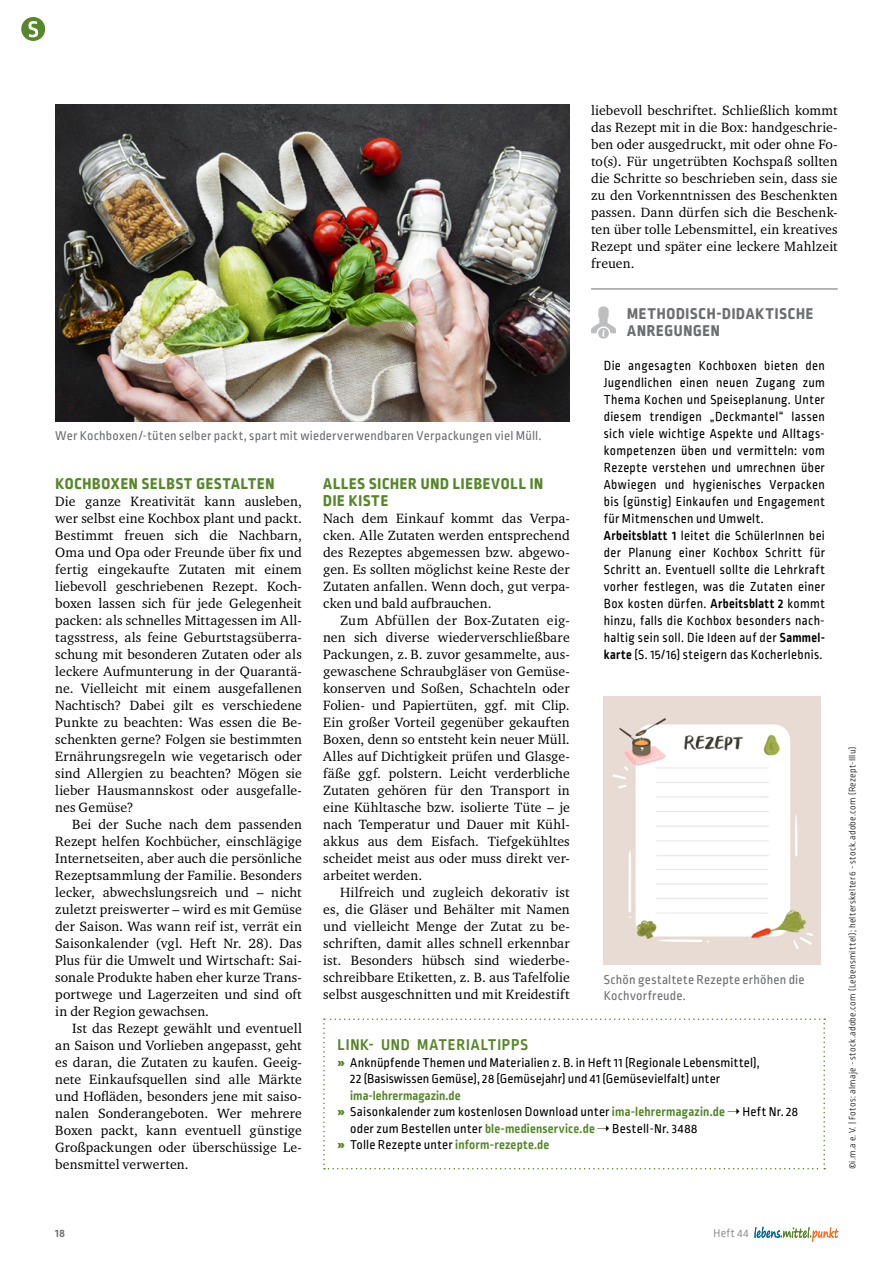
<style>
.page{position:relative;width:893px;height:1263px;background:#fff}
.page>*{position:absolute;margin:0;border:0;box-sizing:border-box;transform-origin:0 0}
.Headline_Ropa_11_Pt{font:800 16.5px/17px "Ropa Soft Pro";letter-spacing:.045em;color:#56872a}
.Zwischenhead_Kopie{font:800 16.5px/17px "Ropa Soft Pro";letter-spacing:.045em;color:#6d6e71}
.Headline_Ropa_11_Pt-2{font:700 16.5px "Ropa Soft Pro";letter-spacing:.055em;color:#56872a}
.Fließtext_Charter_IT{font:13.8px/17px "Charter ITC Pro";letter-spacing:.01em;color:#000;text-align:justify}
.Fließtext_Ropa_9_2_P{font:13.8px/17px "Ropa Soft Pro";letter-spacing:.025em;color:#000;text-align:justify;scale:.96 1}
.t1{font:13.5px/16.5px "Ropa Soft Pro";letter-spacing:.015em;color:#000}
.Fließtext-Sammelkart{font:13.5px/16.5px "Ropa Soft Pro";letter-spacing:.015em;color:#6d6e71}
.t2{font:300 12px "Ropa Soft Pro";letter-spacing:.04em;color:#6d6e71}
.t3{font:700 12px "Ropa Soft Pro";color:#6d6e71}
.Copyright{font:300 9.75px "Ropa Soft Pro";letter-spacing:.03em;color:#000}
.s1{font-weight:700}
.s2{font-weight:900;color:#56872a}
.s3{font-weight:700;color:#56872a}
</style>
<div class="page">
<img style="left:55px;top:104px;width:515px;height:317px">
<hr style="left:591px;top:289px;width:247px;height:1px;background:#6d6e71">
<svg style="left:591px;top:306px;width:25px;height:33px"></svg>
<svg style="left:323px;top:1018px;width:502px;height:151px"></svg>
<img style="left:604px;top:696px;width:217px;height:268px">
<div style="left:21px;top:17px;width:24px;height:24px;background:#56872a;border-radius:50%"></div>
<svg style="left:29px;top:21px;width:9px;height:16px"></svg>
<svg style="left:754px;top:1226px;width:84px;height:16px"></svg>
<p class="Fließtext_Charter_IT" style="left:591px;top:101px;width:248px">liebevoll beschriftet. Schließlich kommt das Rezept mit in die Box: handgeschrie&shy;ben oder ausgedruckt, mit oder ohne Fo&shy;to(s). Für ungetrübten Kochspaß sollten die Schritte so beschrieben sein, dass sie zu den Vorkenntnissen des Beschenkten passen. Dann dürfen sich die Beschenk&shy;ten über tolle Lebensmittel, ein kreatives Rezept und später eine leckere Mahlzeit freuen.</p>
<p class="Zwischenhead_Kopie" style="left:627px;top:306px;width:188px">METHODISCH-DIDAKTISCHE<br>ANREGUNGEN</p>
<p class="Fließtext_Ropa_9_2_P" style="left:604px;top:358px;width:232px">Die angesagten Kochboxen bieten den Jugendlichen einen neuen Zugang zum Thema Kochen und Speiseplanung. Unter diesem trendigen „Deckmantel“ lassen sich viele wichtige Aspekte und Alltags&shy;kompetenzen üben und vermitteln: vom Rezepte verstehen und umrechnen über Abwiegen und hygienisches Verpacken bis (günstig) Einkaufen und Engagement für Mitmenschen und Umwelt.</p>
<p class="Fließtext_Ropa_9_2_P" style="left:604px;top:528px;width:232px"><span class="s1">Arbeitsblatt 1</span> leitet die SchülerInnen bei der Planung einer Kochbox Schritt für Schritt an. Eventuell sollte die Lehrkraft vorher festlegen, was die Zutaten einer Box kosten dürfen. <span class="s1">Arbeitsblatt 2</span> kommt hinzu, falls die Kochbox besonders nach&shy;haltig sein soll. Die Ideen auf der <span class="s1">Sammel&shy;karte</span> (S. 15/16) steigern das Kocherlebnis.</p>
<p class="Fließtext-Sammelkart" style="left:55px;top:428px;width:488px">Wer Kochboxen/-tüten selber packt, spart mit wiederverwendbaren Verpackungen viel Müll.</p>
<p class="Headline_Ropa_11_Pt" style="left:55px;top:476px;width:221px">KOCHBOXEN SELBST GESTALTEN</p>
<p class="Fließtext_Charter_IT" style="left:55px;top:493px;width:248px">Die ganze Kreativität kann ausleben, wer selbst eine Kochbox plant und packt.<br>Bestimmt freuen sich die Nachbarn, Oma und Opa oder Freunde über fix und fertig eingekaufte Zutaten mit einem liebevoll geschriebenen Rezept. Koch&shy;boxen lassen sich für jede Gelegenheit packen: als schnelles Mittagessen im All&shy;tagsstress, als feine Geburtstagsüberra&shy;schung mit besonderen Zutaten oder als leckere Aufmunterung in der Quarantä&shy;ne. Vielleicht mit einem ausgefallenen Nachtisch? Dabei gilt es verschiedene Punkte zu beachten: Was essen die Be&shy;schenkten gerne? Folgen sie bestimmten Ernährungsregeln wie vegetarisch oder sind Allergien zu beachten? Mögen sie lieber Hausmannskost oder ausgefalle&shy;nes Gemüse?</p>
<p class="Fließtext_Charter_IT" style="left:55px;top:816px;width:248px;text-indent:17px">Bei der Suche nach dem passenden Rezept helfen Kochbücher, einschlägige Internetseiten, aber auch die persönliche Rezeptsammlung der Familie. Besonders lecker, abwechslungsreich und – nicht zuletzt preiswerter – wird es mit Gemüse der Saison. Was wann reif ist, verrät ein Saisonkalender (vgl. Heft Nr. 28). Das Plus für die Umwelt und Wirtschaft: Sai&shy;sonale Produkte haben eher kurze Trans&shy;portwege und Lagerzeiten und sind oft in der Region gewachsen.</p>
<p class="Fließtext_Charter_IT" style="left:55px;top:1020px;width:248px;text-indent:17px">Ist das Rezept gewählt und eventuell an Saison und Vorlieben angepasst, geht es daran, die Zutaten zu kaufen. Geeig&shy;nete Einkaufsquellen sind alle Märkte und Hofläden, besonders jene mit saiso&shy;nalen Sonderangeboten. Wer mehrere Boxen packt, kann eventuell günstige Großpackungen oder überschüssige Le&shy;bensmittel verwerten.</p>
<p class="Headline_Ropa_11_Pt" style="left:323px;top:476px;width:222px">ALLES SICHER UND LIEBEVOLL IN<br>DIE KISTE</p>
<p class="Fließtext_Charter_IT" style="left:323px;top:510px;width:248px">Nach dem Einkauf kommt das Verpa&shy;cken. Alle Zutaten werden entsprechend des Rezeptes abgemessen bzw. abgewo&shy;gen. Es sollten möglichst keine Reste der Zutaten anfallen. Wenn doch, gut verpa&shy;cken und bald aufbrauchen.</p>
<p class="Fließtext_Charter_IT" style="left:323px;top:612px;width:248px;text-indent:17px">Zum Abfüllen der Box-Zutaten eig&shy;nen sich diverse wiederverschließbare Packungen, z. B. zuvor gesammelte, aus&shy;gewaschene Schraubgläser von Gemüse&shy;konserven und Soßen, Schachteln oder Folien- und Papiertüten, ggf. mit Clip.<br>Ein großer Vorteil gegenüber gekauften Boxen, denn so entsteht kein neuer Müll.<br>Alles auf Dichtigkeit prüfen und Glasge&shy;fäße ggf. polstern. Leicht verderbliche Zutaten gehören für den Transport in eine Kühltasche bzw. isolierte Tüte – je nach Temperatur und Dauer mit Kühl&shy;akkus aus dem Eisfach. Tiefgekühltes scheidet meist aus oder muss direkt ver&shy;arbeitet werden.</p>
<p class="Fließtext_Charter_IT" style="left:323px;top:884px;width:248px;text-indent:17px">Hilfreich und zugleich dekorativ ist es, die Gläser und Behälter mit Namen und vielleicht Menge der Zutat zu be&shy;schriften, damit alles schnell erkennbar ist. Besonders hübsch sind wiederbe&shy;schreibbare Etiketten, z. B. aus Tafelfolie selbst ausgeschnitten und mit Kreidestift</p>
<p class="Fließtext-Sammelkart" style="left:604px;top:972px;width:202px">Schön gestaltete Rezepte erhöhen die<br>Kochvorfreude.</p>
<p class="Headline_Ropa_11_Pt-2" style="left:337px;top:1036px;width:192px">LINK- UND MATERIALTIPPS</p>
<p class="t1" style="left:350px;top:1055px;width:411px;text-indent:-13px"><span class="s2">»</span> Anknüpfende Themen und Materialien z. B. in Heft 11 (Regionale Lebensmittel),<br>22 (Basiswissen Gemüse), 28 (Gemüsejahr) und 41 (Gemüsevielfalt) unter <span class="s3">ima-lehrermagazin.de</span></p>
<p class="t1" style="left:350px;top:1104px;width:449px;text-indent:-13px"><span class="s2">»</span> Saisonkalender zum kostenlosen Download unter <span class="s3">ima-lehrermagazin.de</span> ➝ Heft Nr. 28 oder zum Bestellen unter <span class="s3">ble-medienservice.de</span> ➝ Bestell-Nr. 3488</p>
<p class="t1" style="left:337px;top:1137px;width:213px"><span class="s2">»</span> Tolle Rezepte unter <span class="s3">inform-rezepte.de</span></p>
<p class="Copyright" style="left:847px;top:1169px;width:424px;rotate:-90deg">©i.m.a e.V. | Fotos: almaje - stock.adobe.com (Lebensmittel); helterskelter6 - stock.adobe.com (Rezept-Illu)</p>
<p class="t3" style="left:55px;top:1226px;width:11px">18</p>
<p class="t2" style="left:714px;top:1227px;width:36px">Heft 44</p>
</div>
